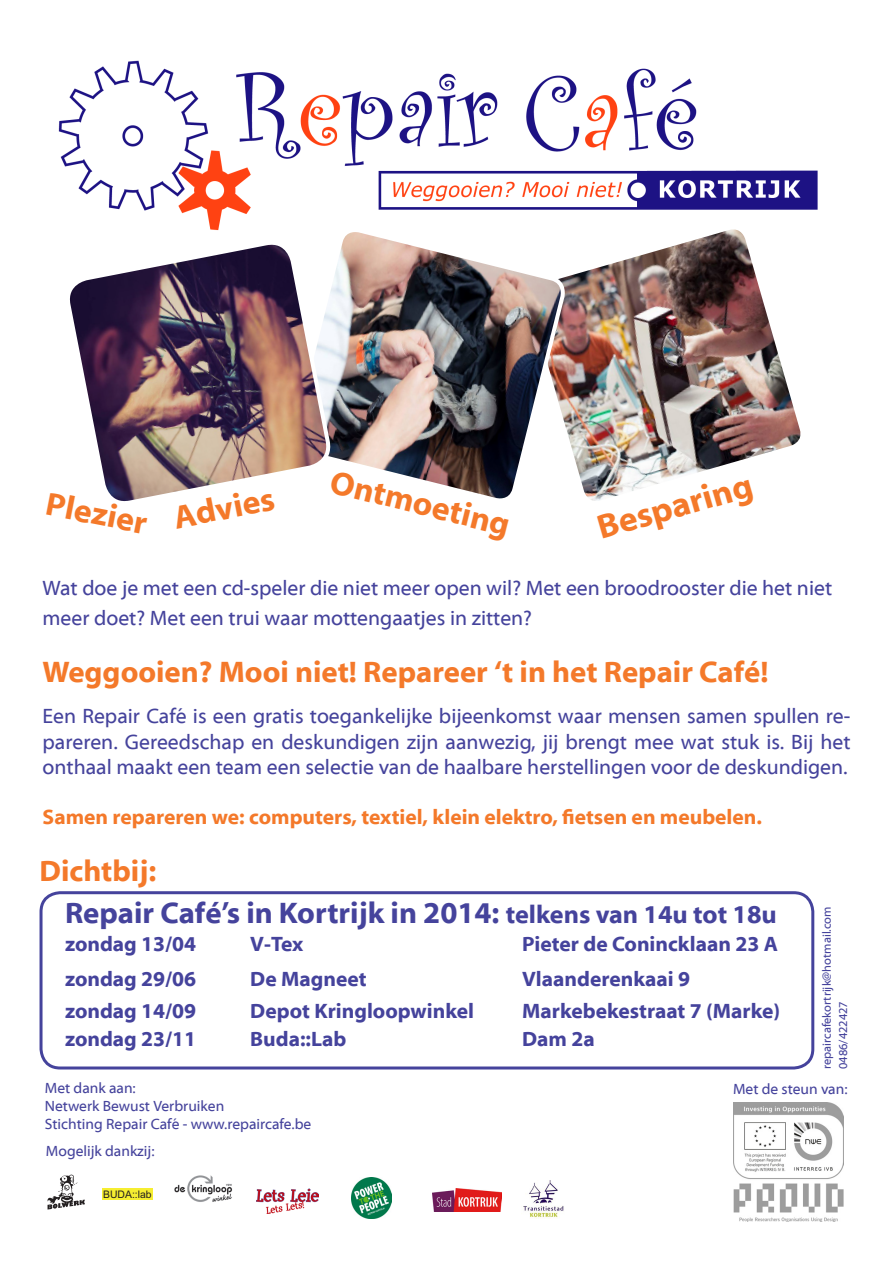
<style>
.page{position:relative;width:893px;height:1263px;background:#fff}
.page>*{position:absolute;margin:0;border:0;box-sizing:border-box;transform-origin:0 0}
.t1{font:700 34.5px "Myriad Web Pro";color:#f4792a}
.t2{font:700 33px "Myriad Web Pro";color:#f4792a}
.t3{font:700 30px "Myriad Web Pro";color:#f4792a}
.t4{font:700 30px "Myriad Web Pro";color:#45439c}
.t5{font:21px/25.2px "Myriad Web Pro";color:#45439c}
.t6{font:700 21px "Myriad Web Pro";color:#45439c}
.t7{font:700 21px "Myriad Web Pro";color:#f4792a}
.t8{font:15px "Myriad Web Pro";color:#45439c}
.t9{font:12px "Myriad Web Pro";color:#45439c}
.t10{font:10.35px "Arial";color:#231f20}
.s1{font-size:25.5px}
</style>
<div class="page">
<img style="left:58px;top:60px;width:760px;height:159px">
<img style="left:523px;top:210px;width:283px;height:291px">
<img style="left:332px;top:226px;width:235px;height:275px">
<img style="left:69px;top:219px;width:263px;height:283px">
<div style="left:40px;top:891px;width:774px;height:178px;border:3px solid #45439c;border-radius:19px"></div>
<img style="left:733px;top:1102px;width:110px;height:119px">
<img style="left:523px;top:1180px;width:41px;height:39px">
<img style="left:256px;top:1188px;width:62px;height:25px">
<svg style="left:47px;top:1174px;width:38px;height:35px"></svg>
<img style="left:175px;top:1175px;width:57px;height:27px">
<div style="left:102px;top:1189px;width:51px;height:11px;background:#f6ee31"></div>
<img style="left:433px;top:1189px;width:69px;height:23px">
<img style="left:351px;top:1178px;width:41px;height:41px">
<p class="t2" style="left:50px;top:486px;width:104px;rotate:11deg">Plezier</p>
<p class="t2" style="left:171px;top:500px;width:103px;rotate:-11deg">Advies</p>
<p class="t2" style="left:335px;top:463px;width:186px;rotate:14deg">Ontmoeting</p>
<p class="t1" style="left:593px;top:510px;width:162px;rotate:-16deg">Besparing</p>
<p class="t5" style="left:43px;top:573px;width:791px;line-height:30px">Wat doe je met een cd-speler die niet meer open wil? Met een broodrooster die het niet meer doet? Met een trui waar mottengaatjes in zitten?</p>
<p class="t3" style="left:43px;top:655px;width:727px">Weggooien? Mooi niet! Repareer ‘t in het Repair Café!</p>
<p class="t5" style="left:43px;top:704px;width:809px;text-align:justify">Een Repair Café is een gratis toegankelijke bijeenkomst waar mensen samen spullen re&shy;pareren. Gereedschap en deskundigen zijn aanwezig, jij brengt mee wat stuk is. Bij het onthaal maakt een team een selectie van de haalbare herstellingen voor de deskundigen.</p>
<p class="t7" style="left:43px;top:806px;width:721px">Samen repareren we: computers, textiel, klein elektro, fietsen en meubelen.</p>
<p class="t3" style="left:40px;top:855px;width:118px">Dichtbij:</p>
<p class="t4" style="left:65px;top:896px;width:713px">Repair Café’s in Kortrijk in 2014: <span class="s1">telkens van 14u tot 18u</span></p>
<p class="t6" style="left:65px;top:932px;width:133px">zondag 13/04</p>
<p class="t6" style="left:250px;top:932px;width:55px">V-Tex</p>
<p class="t6" style="left:522px;top:932px;width:257px">Pieter de Conincklaan 23 A</p>
<p class="t6" style="left:65px;top:967px;width:133px">zondag 29/06</p>
<p class="t6" style="left:250px;top:967px;width:118px">De Magneet</p>
<p class="t6" style="left:522px;top:967px;width:169px">Vlaanderenkaai 9</p>
<p class="t6" style="left:65px;top:1000px;width:133px">zondag 14/09</p>
<p class="t6" style="left:250px;top:1000px;width:225px">Depot Kringloopwinkel</p>
<p class="t6" style="left:522px;top:1000px;width:260px">Markebekestraat 7 (Marke)</p>
<p class="t6" style="left:65px;top:1028px;width:133px">zondag 23/11</p>
<p class="t6" style="left:250px;top:1028px;width:98px">Buda::Lab</p>
<p class="t6" style="left:522px;top:1028px;width:74px">Dam 2a</p>
<p class="t8" style="left:45px;top:1080px;width:92px">Met dank aan:</p>
<p class="t8" style="left:45px;top:1098px;width:181px">Netwerk Bewust Verbruiken</p>
<p class="t8" style="left:45px;top:1116px;width:268px">Stichting Repair Café - www.repaircafe.be</p>
<p class="t9" style="left:820px;top:1069px;width:164px;rotate:-90deg">repaircafekortrijk@hotmail.com</p>
<p class="t9" style="left:837px;top:1069px;width:69px;rotate:-90deg">0486/422427</p>
<p class="t8" style="left:733px;top:1080px;width:116px">Met de steun van:</p>
<p class="t8" style="left:46px;top:1143px;width:110px">Mogelijk dankzij:</p>
<p class="t10" style="left:103px;top:1187px;width:50px">BUDA::lab</p>
</div>
